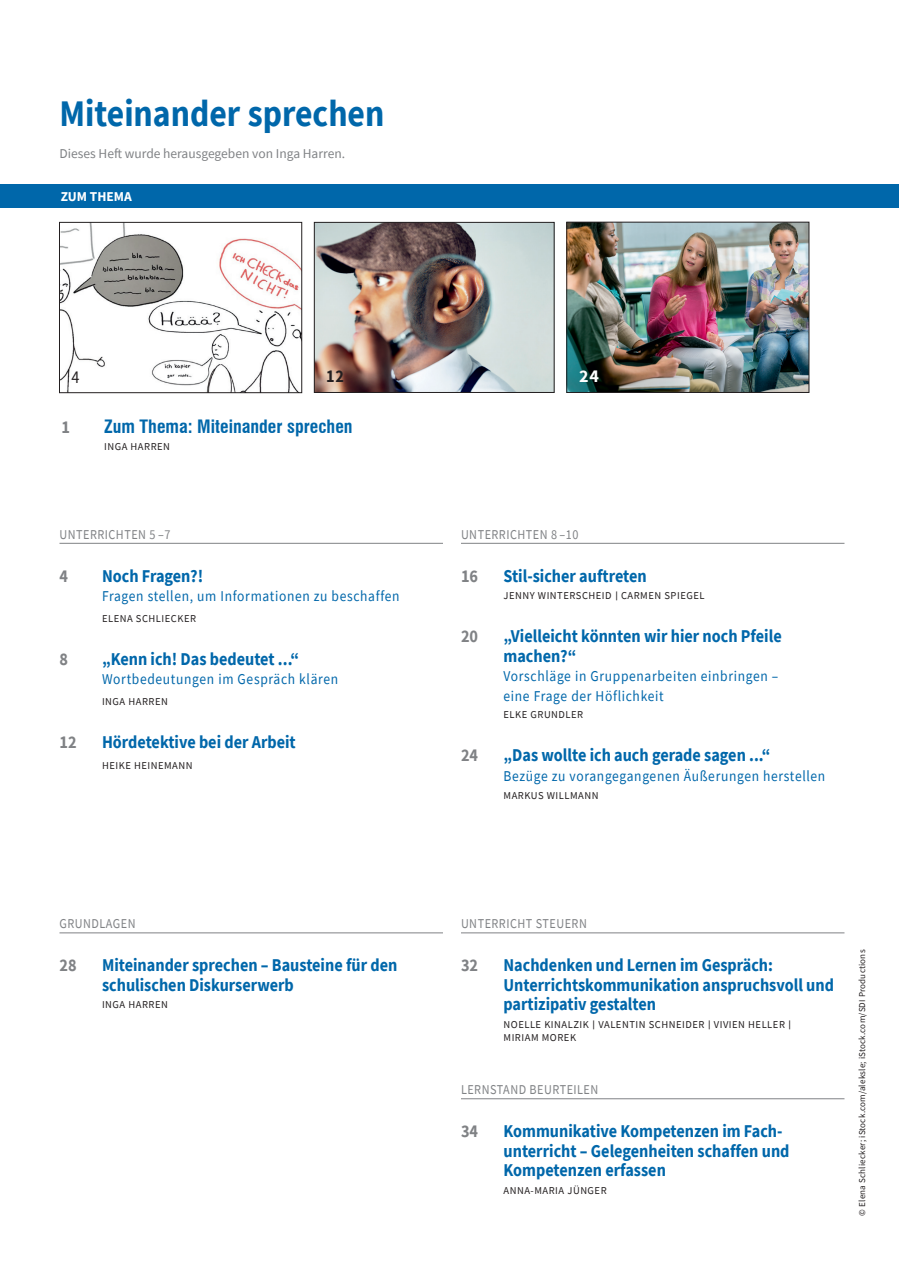
<style>
.page{position:relative;width:904px;height:1274px;background:#fff}
.page>*{position:absolute;margin:0;border:0;box-sizing:border-box;transform-origin:0 0}
.t1{font:700 37.5px "Source Sans Pro";color:#0067aa;scale:.9 1}
.t2{font:700 18px/19.5px "Source Sans Pro";color:#0067aa;scale:.9 1}
.t3{font:700 condensed 18px "Swiss 721 BT";color:#0067aa}
.t4{font:700 18px "Source Sans Pro";color:#808285;scale:.9 1}
.t5{font:700 18px "Source Sans Pro";color:#231f20;scale:.9 1}
.t6{font:700 18px "Source Sans Pro";color:#fff}
.t7{font:18px "Source Sans Pro";color:#231f20;scale:.9 1}
.t8{font:15px/19.5px "Source Sans Pro";letter-spacing:.05em;color:#0067aa;scale:.9 1}
.t9{font:13.5px "Source Sans Pro";letter-spacing:.04em;color:#808285;scale:.9 1}
.t10{font:13.5px "Source Sans Pro";color:#808285}
.t11{font:700 13.5px "Source Sans Pro";color:#fff}
.t12{font:10.5px/13.5px "Source Sans Pro";letter-spacing:.05em;color:#231f20}
.t13{font:9px "Source Sans Pro";letter-spacing:.02em;color:#231f20}
.s1{font-family:"Roboto"}
</style>
<div class="page">
<img style="left:568px;top:224px;width:239px;height:167px">
<div style="left:566px;top:222px;width:243px;height:171px;border:1px solid #231f20"></div>
<img style="left:61px;top:224px;width:239px;height:167px">
<div style="left:59px;top:222px;width:243px;height:171px;border:1px solid #231f20"></div>
<img style="left:316px;top:224px;width:236px;height:167px">
<div style="left:314px;top:222px;width:240px;height:171px;border:1px solid #231f20"></div>
<hr style="left:59px;top:543px;width:384px;height:1px;background:#808285">
<hr style="left:461px;top:543px;width:383px;height:1px;background:#808285">
<hr style="left:59px;top:932px;width:384px;height:1px;background:#808285">
<hr style="left:461px;top:932px;width:383px;height:1px;background:#808285">
<hr style="left:461px;top:1098px;width:383px;height:1px;background:#808285">
<div style="left:0;top:185px;width:898px;height:23px;background:#0067aa"></div>
<h1 class="t1" style="left:59px;top:88px;width:363px">Miteinander sprechen</h1>
<p class="t10" style="left:59px;top:145px;width:287px">Dieses Heft wurde herausgegeben von Inga Harren.</p>
<p class="t11" style="left:61px;top:188px;width:73px">ZUM THEMA</p>
<p class="t7" style="left:71px;top:365px;width:10px">4</p>
<p class="t5" style="left:326px;top:364px;width:21px">12</p>
<p class="t6" style="left:579px;top:364px;width:21px">24</p>
<p class="t4" style="left:62px;top:414px;width:11px">1</p>
<p class="t3" style="left:104px;top:415px;width:250px">Zum Thema: Miteinander sprechen</p>
<p class="t12" style="left:104px;top:440px;width:67px">INGA HARREN</p>
<p class="t9" style="left:59px;top:526px;width:125px">UNTERRICHTEN 5 –7</p>
<p class="t4" style="left:59px;top:563px;width:11px">4</p>
<p class="t2" style="left:102px;top:565px;width:114px">Noch Fragen?!</p>
<p class="t8" style="left:102px;top:586px;width:332px">Fragen stellen, um Informationen zu beschaffen</p>
<p class="t12" style="left:102px;top:611px;width:96px">ELENA SCHLIECKER</p>
<p class="t4" style="left:59px;top:646px;width:11px">8</p>
<p class="t2" style="left:102px;top:649px;width:221px">„Kenn ich! Das bedeutet ...“</p>
<p class="t8" style="left:102px;top:669px;width:264px">Wortbedeutungen im Gespräch klären</p>
<p class="t12" style="left:102px;top:695px;width:67px">INGA HARREN</p>
<p class="t4" style="left:59px;top:730px;width:21px">12</p>
<p class="t2" style="left:102px;top:732px;width:217px">Hördetektive bei der Arbeit</p>
<p class="t12" style="left:102px;top:758px;width:92px">HEIKE HEINEMANN</p>
<p class="t9" style="left:461px;top:526px;width:132px">UNTERRICHTEN 8 –10</p>
<p class="t4" style="left:461px;top:563px;width:21px">16</p>
<p class="t2" style="left:503px;top:565px;width:161px">Stil-sicher auftreten</p>
<p class="t12" style="left:503px;top:589px;width:203px">JENNY WINTERSCHEID <span class="s1">|</span> CARMEN SPIEGEL</p>
<p class="t4" style="left:461px;top:624px;width:21px">20</p>
<p class="t2" style="left:503px;top:626px;width:311px">„Vielleicht könnten wir hier noch Pfeile machen?“</p>
<p class="t8" style="left:503px;top:666px;width:307px">Vorschläge in Gruppenarbeiten einbringen – eine Frage der Höflichkeit</p>
<p class="t12" style="left:503px;top:708px;width:81px">ELKE GRUNDLER</p>
<p class="t4" style="left:461px;top:743px;width:21px">24</p>
<p class="t2" style="left:503px;top:745px;width:298px">„Das wollte ich auch gerade sagen ...“</p>
<p class="t8" style="left:503px;top:766px;width:359px">Bezüge zu vorangegangenen Äußerungen herstellen</p>
<p class="t12" style="left:503px;top:788px;width:97px">MARKUS WILLMANN</p>
<p class="t9" style="left:59px;top:915px;width:86px">GRUNDLAGEN</p>
<p class="t4" style="left:59px;top:953px;width:21px">28</p>
<p class="t2" style="left:102px;top:955px;width:330px">Miteinander sprechen – Bausteine für den schulischen Diskurserwerb</p>
<p class="t12" style="left:102px;top:998px;width:67px">INGA HARREN</p>
<p class="t9" style="left:461px;top:915px;width:141px">UNTERRICHT STEUERN</p>
<p class="t4" style="left:461px;top:953px;width:21px">32</p>
<p class="t2" style="left:503px;top:955px;width:369px">Nachdenken und Lernen im Gespräch:<br>Unterrichtskommunikation anspruchsvoll und partizipativ gestalten</p>
<p class="t12" style="left:503px;top:1017px;width:289px">NOELLE KINALZIK <span class="s1">|</span> VALENTIN SCHNEIDER <span class="s1">|</span> VIVIEN HELLER <span class="s1">|<br></span>MIRIAM MOREK</p>
<p class="t9" style="left:461px;top:1081px;width:154px">LERNSTAND BEURTEILEN</p>
<p class="t4" style="left:461px;top:1119px;width:21px">34</p>
<p class="t2" style="left:503px;top:1121px;width:319px">Kommunikative Kompetenzen im Fach&shy;unterricht – Gelegenheiten schaffen und<br>Kompetenzen erfassen</p>
<p class="t12" style="left:503px;top:1183px;width:105px">ANNA-MARIA JÜNGER</p>
<p class="t13" style="left:856px;top:1216px;width:267px;rotate:-90deg">© Elena Schliecker; iStock.com/aleksle; iStock.com/SDI Productions</p>
</div>
